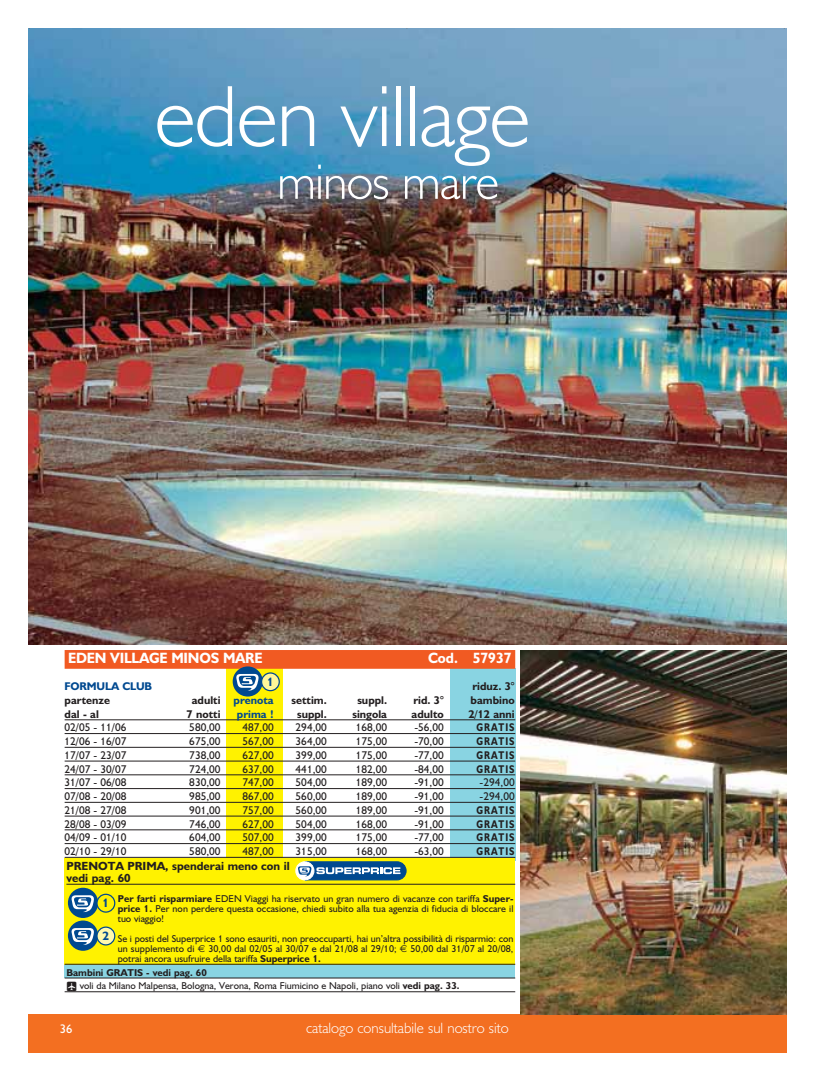
<style>
.page{position:relative;width:815px;height:1081px;background:#fff}
.page>*{position:absolute;margin:0;border:0;box-sizing:border-box;transform-origin:0 0}
.t1{font:300 87.5px "Humanist 521 BT";letter-spacing:-.015em;color:#fff}
.t2{font:300 50px "Humanist 521 BT";letter-spacing:-.015em;color:#fff}
.t3{font:300 15px "Humanist 521 BT";color:#fff}
.t4{font:700 15px "Humanist 521 BT";letter-spacing:-.015em;color:#fff;scale:.95 1}
.t5{font:12.5px "Humanist 521 BT";color:#fff}
.t6{font:700 12.25px "Humanist 521 BT";color:#004990}
.t7{font:700 12.12px "Humanist 521 BT";color:#004990}
.t8{font:700 11.88px/11.9px "Humanist 521 BT";color:#231f20}
.t9{font:11.25px "Humanist 521 BT";color:#231f20}
.t10{font:700 11.25px "Humanist 521 BT";color:#231f20}
.t11{font:700 11.25px "Humanist 521 BT";color:#231f20;scale:.8 1}
.t12{font:700 11.25px "Humanist 521 BT";color:#004990}
.t13{font:10px/10px "Humanist 521 BT";color:#231f20;text-align:justify}
.s1{color:#231f20}
.s2{font-weight:700}
.s3{font-family:"Euro Sans"}
.s4{font-family:"Communications P06"}
</style>
<div class="page">
<img style="left:28px;top:28px;width:759px;height:1024px">
<h1 class="t1" style="left:154px;top:84px;width:378px">eden village</h1>
<h2 class="t2" style="left:277px;top:163px;width:224px">minos mare</h2>
<h3 class="t4" style="left:68px;top:653px;width:206px">EDEN VILLAGE MINOS MARE</h3>
<h3 class="t4" style="left:428px;top:653px;width:89px">Cod. 57937</h3>
<p class="t12" style="left:65px;top:682px;width:89px">FORMULA CLUB</p>
<p class="t10" style="left:472px;top:682px;width:44px">riduz. 3°</p>
<p class="t10" style="left:65px;top:696px;width:47px">partenze</p>
<p class="t12" style="left:192px;top:696px;width:83px"><span class="s1">adulti</span> prenota</p>
<p class="t10" style="left:292px;top:696px;width:37px">settim.</p>
<p class="t10" style="left:357px;top:696px;width:31px">suppl.</p>
<p class="t10" style="left:413px;top:696px;width:32px">rid. 3°</p>
<p class="t10" style="left:471px;top:696px;width:46px">bambino</p>
<p class="t10" style="left:65px;top:709px;width:36px">dal - al</p>
<p class="t10" style="left:187px;top:709px;width:35px">7 notti</p>
<p class="t12" style="left:237px;top:709px;width:38px">prima !</p>
<p class="t10" style="left:297px;top:709px;width:31px">suppl.</p>
<p class="t10" style="left:352px;top:709px;width:36px">singola</p>
<p class="t10" style="left:412px;top:709px;width:34px">adulto</p>
<p class="t10" style="left:468px;top:709px;width:48px">2/12 anni</p>
<p class="t9" style="left:65px;top:723px;width:63px">02/05 - 11/06</p>
<p class="t9" style="left:189px;top:723px;width:33px">580,00</p>
<p class="t9" style="left:242px;top:723px;width:33px">487,00</p>
<p class="t9" style="left:296px;top:723px;width:33px">294,00</p>
<p class="t9" style="left:356px;top:723px;width:33px">168,00</p>
<p class="t9" style="left:414px;top:723px;width:31px">-56,00</p>
<p class="t11" style="left:477px;top:723px;width:49px">GRATIS</p>
<p class="t9" style="left:65px;top:737px;width:63px">12/06 - 16/07</p>
<p class="t9" style="left:189px;top:737px;width:33px">675,00</p>
<p class="t9" style="left:242px;top:737px;width:33px">567,00</p>
<p class="t9" style="left:296px;top:737px;width:33px">364,00</p>
<p class="t9" style="left:356px;top:737px;width:33px">175,00</p>
<p class="t9" style="left:414px;top:737px;width:31px">-70,00</p>
<p class="t11" style="left:477px;top:737px;width:49px">GRATIS</p>
<p class="t9" style="left:65px;top:751px;width:63px">17/07 - 23/07</p>
<p class="t9" style="left:189px;top:751px;width:33px">738,00</p>
<p class="t9" style="left:242px;top:751px;width:33px">627,00</p>
<p class="t9" style="left:296px;top:751px;width:33px">399,00</p>
<p class="t9" style="left:356px;top:751px;width:33px">175,00</p>
<p class="t9" style="left:414px;top:751px;width:31px">-77,00</p>
<p class="t11" style="left:477px;top:751px;width:49px">GRATIS</p>
<p class="t9" style="left:65px;top:764px;width:63px">24/07 - 30/07</p>
<p class="t9" style="left:189px;top:764px;width:33px">724,00</p>
<p class="t9" style="left:242px;top:764px;width:33px">637,00</p>
<p class="t9" style="left:296px;top:764px;width:33px">441,00</p>
<p class="t9" style="left:356px;top:764px;width:33px">182,00</p>
<p class="t9" style="left:414px;top:764px;width:31px">-84,00</p>
<p class="t11" style="left:477px;top:764px;width:49px">GRATIS</p>
<p class="t9" style="left:65px;top:778px;width:63px">31/07 - 06/08</p>
<p class="t9" style="left:189px;top:778px;width:33px">830,00</p>
<p class="t9" style="left:242px;top:778px;width:33px">747,00</p>
<p class="t9" style="left:296px;top:778px;width:33px">504,00</p>
<p class="t9" style="left:356px;top:778px;width:33px">189,00</p>
<p class="t9" style="left:414px;top:778px;width:31px">-91,00</p>
<p class="t9" style="left:480px;top:778px;width:37px">-294,00</p>
<p class="t9" style="left:65px;top:792px;width:63px">07/08 - 20/08</p>
<p class="t9" style="left:189px;top:792px;width:33px">985,00</p>
<p class="t9" style="left:242px;top:792px;width:33px">867,00</p>
<p class="t9" style="left:296px;top:792px;width:33px">560,00</p>
<p class="t9" style="left:356px;top:792px;width:33px">189,00</p>
<p class="t9" style="left:414px;top:792px;width:31px">-91,00</p>
<p class="t9" style="left:480px;top:792px;width:37px">-294,00</p>
<p class="t9" style="left:65px;top:806px;width:63px">21/08 - 27/08</p>
<p class="t9" style="left:189px;top:806px;width:33px">901,00</p>
<p class="t9" style="left:242px;top:806px;width:33px">757,00</p>
<p class="t9" style="left:296px;top:806px;width:33px">560,00</p>
<p class="t9" style="left:356px;top:806px;width:33px">189,00</p>
<p class="t9" style="left:414px;top:806px;width:31px">-91,00</p>
<p class="t11" style="left:477px;top:806px;width:49px">GRATIS</p>
<p class="t9" style="left:65px;top:819px;width:63px">28/08 - 03/09</p>
<p class="t9" style="left:189px;top:819px;width:33px">746,00</p>
<p class="t9" style="left:242px;top:819px;width:33px">627,00</p>
<p class="t9" style="left:296px;top:819px;width:33px">504,00</p>
<p class="t9" style="left:356px;top:819px;width:33px">168,00</p>
<p class="t9" style="left:414px;top:819px;width:31px">-91,00</p>
<p class="t11" style="left:477px;top:819px;width:49px">GRATIS</p>
<p class="t9" style="left:65px;top:833px;width:63px">04/09 - 01/10</p>
<p class="t9" style="left:189px;top:833px;width:33px">604,00</p>
<p class="t9" style="left:242px;top:833px;width:33px">507,00</p>
<p class="t9" style="left:296px;top:833px;width:33px">399,00</p>
<p class="t9" style="left:356px;top:833px;width:33px">175,00</p>
<p class="t9" style="left:414px;top:833px;width:31px">-77,00</p>
<p class="t11" style="left:477px;top:833px;width:49px">GRATIS</p>
<p class="t9" style="left:65px;top:847px;width:63px">02/10 - 29/10</p>
<p class="t9" style="left:189px;top:847px;width:33px">580,00</p>
<p class="t9" style="left:242px;top:847px;width:33px">487,00</p>
<p class="t9" style="left:296px;top:847px;width:33px">315,00</p>
<p class="t9" style="left:356px;top:847px;width:33px">168,00</p>
<p class="t9" style="left:414px;top:847px;width:31px">-63,00</p>
<p class="t11" style="left:477px;top:847px;width:49px">GRATIS</p>
<p class="t8" style="left:66px;top:861px;width:225px">PRENOTA PRIMA, spenderai meno con il vedi pag. 60</p>
<p class="t13" style="left:118px;top:894px;width:397px"><span class="s2">Per farti risparmiare</span> EDEN Viaggi ha riservato un gran numero di vacanze con tariffa <span class="s2">Super&shy;price 1.</span> Per non perdere questa occasione, chiedi subito alla tua agenzia di fiducia di bloccare il tuo viaggio!</p>
<p class="t13" style="left:118px;top:934px;width:397px">Se i posti del Superprice 1 sono esauriti, non preoccuparti, hai un’altra possibilità di risparmio: con un supplemento di <span class="s3">€</span> 30,00 dal 02/05 al 30/07 e dal 21/08 al 29/10; <span class="s3">€</span> 50,00 dal 31/07 al 20/08, potrai ancora usufruire della tariffa <span class="s2">Superprice 1.</span></p>
<p class="t13" style="left:66px;top:966px;width:395px;line-height:13.8px"><span class="s2">Bambini GRATIS - vedi pag. 60<br></span><span class="s4">:</span> voli da Milano Malpensa, Bologna, Verona, Roma Fiumicino e Napoli, piano voli <span class="s2">vedi pag. 33.</span></p>
<p class="t7" style="left:267px;top:677px;width:8px">1</p>
<p class="t6" style="left:103px;top:898px;width:8px">1</p>
<p class="t6" style="left:103px;top:931px;width:8px">2</p>
<p class="t5" style="left:60px;top:1024px;width:14px">36</p>
<h3 class="t3" style="left:306px;top:1022px;width:204px">catalogo consultabile sul nostro sito</h3>
</div>
